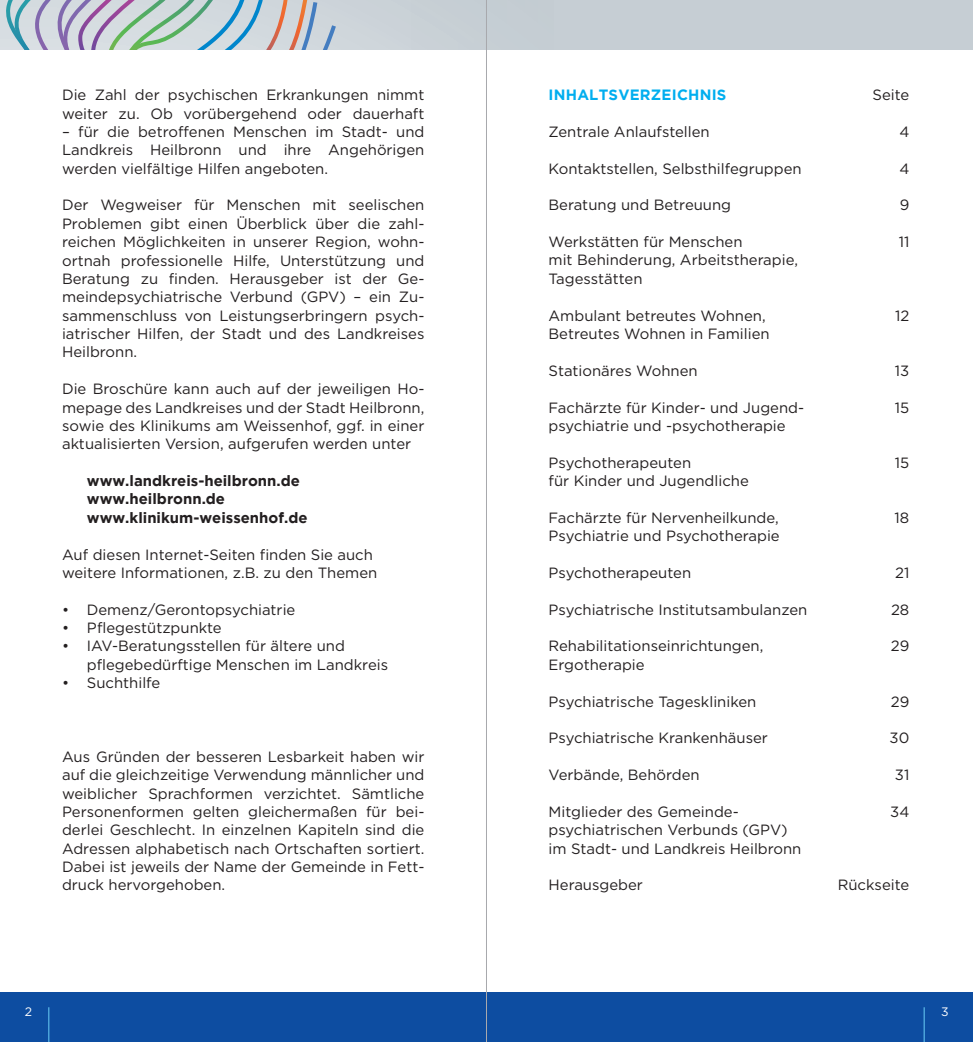
<style>
.page{position:relative;width:973px;height:1042px;background:#fff}
.page>*{position:absolute;margin:0;border:0;box-sizing:border-box;transform-origin:0 0}
.t1{font:14.88px/18.4px "Gotham";color:#231f20}
.t2{font:700 14.88px/18.4px "Gotham";color:#231f20}
.t3{font:700 14.88px "Gotham";letter-spacing:.015em;color:#00aeef}
.t4{font:12.25px "Gotham";color:#fff}
</style>
<div class="page">
<div style="left:0;top:992px;width:972px;height:50px;background:#0d4da1"></div>
<div style="left:0;top:0;width:972px;height:50px;background:#c6ced4"></div>
<svg style="left:0;top:0;width:336px;height:50px"></svg>
<hr style="left:48px;top:1007px;width:1px;height:35px;background:#6bcff6">
<hr style="left:923px;top:1007px;width:1px;height:35px;background:#6bcff6">
<hr style="left:486px;top:0;width:1px;height:1042px;background:#a8a9ad">
<p class="t1" style="left:62px;top:85px;width:364px">Die Zahl der psychischen Erkrankungen nimmt weiter zu. Ob vorübergehend oder dauerhaft</p>
<p class="t1" style="left:62px;top:122px;width:364px;text-align:justify">– für die betroffenen Menschen im Stadt- und Landkreis Heilbronn und ihre Angehörigen werden vielfältige Hilfen angeboten.</p>
<p class="t1" style="left:62px;top:196px;width:364px;text-align:justify">Der Wegweiser für Menschen mit seelischen Problemen gibt einen Überblick über die zahl&shy;reichen Möglichkeiten in unserer Region, wohn&shy;ortnah professionelle Hilfe, Unterstützung und Beratung zu finden. Herausgeber ist der Ge&shy;meindepsychiatrische Verbund (GPV) – ein Zu&shy;sammenschluss von Leistungserbringern psych&shy;iatrischer Hilfen, der Stadt und des Landkreises Heilbronn.</p>
<p class="t1" style="left:62px;top:379px;width:364px;text-align:justify">Die Broschüre kann auch auf der jeweiligen Ho&shy;mepage des Landkreises und der Stadt Heilbronn, sowie des Klinikums am Weissenhof, ggf. in einer aktualisierten Version, aufgerufen werden unter</p>
<p class="t2" style="left:87px;top:471px;width:222px">www.landkreis-heilbronn.de www.heilbronn.de www.klinikum-weissenhof.de</p>
<p class="t1" style="left:62px;top:545px;width:317px">Auf diesen Internet-Seiten finden Sie auch weitere Informationen, z.B. zu den Themen</p>
<p class="t1" style="left:62px;top:600px;width:235px">• Demenz/Gerontopsychiatrie</p>
<p class="t1" style="left:62px;top:618px;width:161px">• Pflegestützpunkte</p>
<p class="t1" style="left:87px;top:637px;width:303px;text-indent:-25px">• IAV-Beratungsstellen für ältere und pflegebedürftige Menschen im Landkreis</p>
<p class="t1" style="left:62px;top:673px;width:100px">• Suchthilfe</p>
<p class="t1" style="left:62px;top:747px;width:364px;text-align:justify">Aus Gründen der besseren Lesbarkeit haben wir auf die gleichzeitige Verwendung männlicher und weiblicher Sprachformen verzichtet. Sämtliche Personenformen gelten gleichermaßen für bei&shy;derlei Geschlecht. In einzelnen Kapiteln sind die Adressen alphabetisch nach Ortschaften sortiert.<br>Dabei ist jeweils der Name der Gemeinde in Fett&shy;druck hervorgehoben.</p>
<p class="t3" style="left:548px;top:86px;width:179px">INHALTSVERZEICHNIS</p>
<p class="t1" style="left:872px;top:85px;width:38px">Seite</p>
<p class="t1" style="left:548px;top:122px;width:163px">Zentrale Anlaufstellen</p>
<p class="t1" style="left:899px;top:122px;width:11px">4</p>
<p class="t1" style="left:548px;top:159px;width:254px">Kontaktstellen, Selbsthilfegruppen</p>
<p class="t1" style="left:899px;top:159px;width:11px">4</p>
<p class="t1" style="left:548px;top:196px;width:184px">Beratung und Betreuung</p>
<p class="t1" style="left:899px;top:196px;width:11px">9</p>
<p class="t1" style="left:548px;top:232px;width:195px">Werkstätten für Menschen</p>
<p class="t1" style="left:898px;top:232px;width:12px">11</p>
<p class="t1" style="left:548px;top:251px;width:251px">mit Behinderung, Arbeitstherapie,<br>Tagesstätten</p>
<p class="t1" style="left:548px;top:306px;width:218px">Ambulant betreutes Wohnen,</p>
<p class="t1" style="left:894px;top:306px;width:16px">12</p>
<p class="t1" style="left:548px;top:324px;width:222px">Betreutes Wohnen in Familien</p>
<p class="t1" style="left:548px;top:361px;width:151px">Stationäres Wohnen</p>
<p class="t1" style="left:894px;top:361px;width:16px">13</p>
<p class="t1" style="left:548px;top:398px;width:257px">Fachärzte für Kinder- und Jugend-</p>
<p class="t1" style="left:894px;top:398px;width:16px">15</p>
<p class="t1" style="left:548px;top:416px;width:238px">psychiatrie und -psychotherapie</p>
<p class="t1" style="left:548px;top:453px;width:144px">Psychotherapeuten</p>
<p class="t1" style="left:894px;top:453px;width:16px">15</p>
<p class="t1" style="left:548px;top:471px;width:202px">für Kinder und Jugendliche</p>
<p class="t1" style="left:548px;top:508px;width:232px">Fachärzte für Nervenheilkunde,</p>
<p class="t1" style="left:894px;top:508px;width:16px">18</p>
<p class="t1" style="left:548px;top:526px;width:233px">Psychiatrie und Psychotherapie</p>
<p class="t1" style="left:548px;top:563px;width:144px">Psychotherapeuten</p>
<p class="t1" style="left:894px;top:563px;width:16px">21</p>
<p class="t1" style="left:548px;top:600px;width:260px">Psychiatrische Institutsambulanzen</p>
<p class="t1" style="left:890px;top:600px;width:20px">28</p>
<p class="t1" style="left:548px;top:637px;width:216px">Rehabilitationseinrichtungen,</p>
<p class="t1" style="left:890px;top:637px;width:20px">29</p>
<p class="t1" style="left:548px;top:655px;width:98px">Ergotherapie</p>
<p class="t1" style="left:548px;top:692px;width:209px">Psychiatrische Tageskliniken</p>
<p class="t1" style="left:890px;top:692px;width:20px">29</p>
<p class="t1" style="left:548px;top:728px;width:221px">Psychiatrische Krankenhäuser</p>
<p class="t1" style="left:889px;top:728px;width:21px">30</p>
<p class="t1" style="left:548px;top:765px;width:153px">Verbände, Behörden</p>
<p class="t1" style="left:894px;top:765px;width:16px">31</p>
<p class="t1" style="left:548px;top:802px;width:192px">Mitglieder des Gemeinde-</p>
<p class="t1" style="left:890px;top:802px;width:21px">34</p>
<p class="t1" style="left:548px;top:820px;width:254px">psychiatrischen Verbunds (GPV) im Stadt- und Landkreis Heilbronn</p>
<p class="t1" style="left:548px;top:875px;width:96px">Herausgeber</p>
<p class="t1" style="left:837px;top:875px;width:73px">Rückseite</p>
<p class="t4" style="left:25px;top:1005px;width:9px">2</p>
<p class="t4" style="left:941px;top:1005px;width:9px">3</p>
</div>
